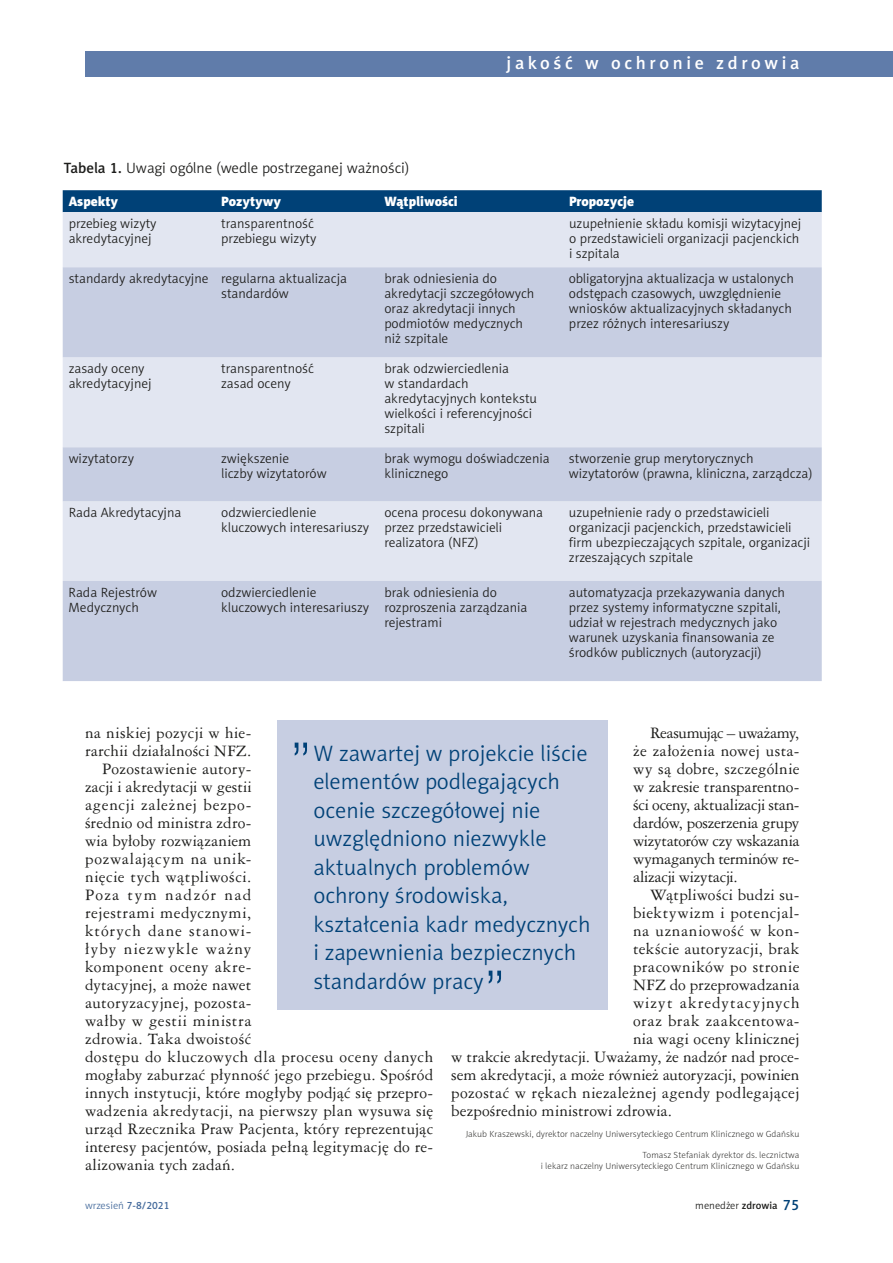
<style>
.page{position:relative;width:893px;height:1263px;background:#fff}
.page>*{position:absolute;margin:0;border:0;box-sizing:border-box;transform-origin:0 0}
.Wybicie{font:52.5px "Swis 721 Lt PL";color:#004177}
.Wybicie-2{font:22.5px/28.5px "Naomi Sans EFN Light";color:#004177}
.Belka_prawa{font:18px "Naomi Sans EFN Medium";letter-spacing:.2em;color:#fff}
.tekst{font:15px/18px "Ameri Garmnd PL";letter-spacing:.02em;color:#1d1d1b}
.tekst-2{font:15px "Ameri Garmnd PL";color:#1d1d1b}
.tekst-3{font:15px "Ameri Garmnd PL";letter-spacing:-.005em;color:#1d1d1b}
.podpis_tabela_rycina{font:15px "Naomi Sans EFN Light";color:#1d1d1b}
.tekst-4{font:15px "Ameri Garmnd PL";letter-spacing:.07em;color:#1d1d1b}
.tekst-5{font:15px "Ameri Garmnd PL";letter-spacing:.045em;color:#1d1d1b}
.tabela_rycina_tekst{font:13.5px/15px "Naomi Sans EFN Light";color:#1d1d1b}
.tabela_rycina_tekst-2{font:13.5px "Naomi Sans EFN Black";color:#fff}
.t1{font:10.5px "Naomi Sans EFN Light";color:#1d1d1b}
.t2{font:10.5px "Naomi Sans EFN Light";color:#456b9c}
.autor_gora_1{font:9px/10.5px "Naomi Sans EFN Thin";letter-spacing:.01em;color:#1d1d1b;text-align:right}
.s1{font-family:"Naomi Sans EFN Medium"}
.s2{font-family:"Naomi Sans EFN Medium";font-size:15px;color:#004177}
</style>
<div class="page">
<div style="left:63px;top:190px;width:759px;height:22px;background:#004177"></div>
<div style="left:63px;top:212px;width:759px;height:55px;background:#e2e6f1"></div>
<svg style="left:63px;top:267px;width:759px;height:414px;background:#d2d7e8"></svg>
<div style="left:277px;top:720px;width:331px;height:290px;background:#c7cee2"></div>
<div style="left:85px;top:51px;width:808px;height:26px;background:#607caa"></div>
<p class="podpis_tabela_rycina" style="left:64px;top:159px;width:347px"><span class="s1">Tabela 1.</span> Uwagi ogólne (wedle postrzeganej ważności)</p>
<p class="Belka_prawa" style="left:507px;top:52px;width:294px">jakość w ochronie zdrowia</p>
<p class="tabela_rycina_tekst-2" style="left:69px;top:193px;width:51px">Aspekty</p>
<p class="tabela_rycina_tekst-2" style="left:221px;top:193px;width:62px">Pozytywy</p>
<p class="tabela_rycina_tekst-2" style="left:384px;top:193px;width:75px">Wątpliwości</p>
<p class="tabela_rycina_tekst-2" style="left:569px;top:193px;width:67px">Propozycje</p>
<p class="tabela_rycina_tekst" style="left:69px;top:216px;width:89px">przebieg wizyty akredytacyjnej</p>
<p class="tabela_rycina_tekst" style="left:221px;top:216px;width:97px">transparentność przebiegu wizyty</p>
<p class="tabela_rycina_tekst" style="left:569px;top:216px;width:234px">uzupełnienie składu komisji wizytacyjnej o przedstawicieli organizacji pacjenckich i szpitala</p>
<p class="tabela_rycina_tekst" style="left:69px;top:271px;width:141px">standardy akredytacyjne</p>
<p class="tabela_rycina_tekst" style="left:221px;top:271px;width:127px">regularna aktualizacja standardów</p>
<p class="tabela_rycina_tekst" style="left:384px;top:271px;width:151px">brak odniesienia do akredytacji szczegółowych oraz akredytacji innych podmiotów medycznych niż szpitale</p>
<p class="tabela_rycina_tekst" style="left:569px;top:271px;width:226px">obligatoryjna aktualizacja w ustalonych odstępach czasowych, uwzględnienie wniosków aktualizacyjnych składanych przez różnych interesariuszy</p>
<p class="tabela_rycina_tekst" style="left:69px;top:361px;width:84px">zasady oceny akredytacyjnej</p>
<p class="tabela_rycina_tekst" style="left:221px;top:361px;width:94px">transparentność zasad oceny</p>
<p class="tabela_rycina_tekst" style="left:384px;top:361px;width:154px">brak odzwierciedlenia<br>w standardach akredytacyjnych kontekstu wielkości i referencyjności szpitali</p>
<p class="tabela_rycina_tekst" style="left:69px;top:451px;width:67px">wizytatorzy</p>
<p class="tabela_rycina_tekst" style="left:221px;top:451px;width:107px">zwiększenie<br>liczby wizytatorów</p>
<p class="tabela_rycina_tekst" style="left:384px;top:451px;width:167px">brak wymogu doświadczenia klinicznego</p>
<p class="tabela_rycina_tekst" style="left:569px;top:451px;width:245px">stworzenie grup merytorycznych wizytatorów (prawna, kliniczna, zarządcza)</p>
<p class="tabela_rycina_tekst" style="left:69px;top:505px;width:114px">Rada Akredytacyjna</p>
<p class="tabela_rycina_tekst" style="left:221px;top:505px;width:150px">odzwierciedlenie kluczowych interesariuszy</p>
<p class="tabela_rycina_tekst" style="left:384px;top:505px;width:160px">ocena procesu dokonywana przez przedstawicieli realizatora (NFZ)</p>
<p class="tabela_rycina_tekst" style="left:569px;top:505px;width:243px">uzupełnienie rady o przedstawicieli organizacji pacjenckich, przedstawicieli firm ubezpieczających szpitale, organizacji zrzeszających szpitale</p>
<p class="tabela_rycina_tekst" style="left:69px;top:585px;width:90px">Rada Rejestrów<br>Medycznych</p>
<p class="tabela_rycina_tekst" style="left:221px;top:585px;width:150px">odzwierciedlenie kluczowych interesariuszy</p>
<p class="tabela_rycina_tekst" style="left:384px;top:585px;width:145px">brak odniesienia do rozproszenia zarządzania rejestrami</p>
<p class="tabela_rycina_tekst" style="left:569px;top:585px;width:218px">automatyzacja przekazywania danych przez systemy informatyczne szpitali, udział w rejestrach medycznych jako warunek uzyskania finansowania ze środków publicznych (autoryzacji)</p>
<p class="tekst" style="left:85px;top:723px;width:168px">na niskiej pozycji w hie&shy;rarchii działalności NFZ.</p>
<p class="tekst" style="left:85px;top:759px;width:350px;text-indent:17px">Pozostawienie autory-<br>zacji i akredytacji w gestii<br>agencji zależnej bezpo-<br>średnio od ministra zdro-<br>wia byłoby rozwiązaniem<br>pozwalającym na unik-<br>nięcie tych wątpliwości.<br>Poza tym nadzór nad<br>rejestrami medycznymi,<br>których dane stanowi-<br>łyby niezwykle ważny<br>komponent oceny akre-<br>dytacyjnej, a może nawet<br>autoryzacyjnej, pozosta-<br>wałby w gestii ministra<br>zdrowia. Taka dwoistość<br>dostępu do kluczowych dla procesu oceny danych mogłaby zaburzać płynność jego przebiegu. Spośród innych instytucji, które mogłyby podjąć się przepro&shy;wadzenia akredytacji, na pierwszy plan wysuwa się urząd Rzecznika Praw Pacjenta, który reprezentując interesy pacjentów, posiada pełną legitymację do re&shy;alizowania tych zadań.</p>
<p class="tekst" style="left:633px;top:723px;width:168px;text-align:justify;text-indent:17px">Reasumując – uważamy, że założenia nowej usta&shy;wy są dobre, szczególnie w zakresie transparentno&shy;ści oceny, aktualizacji stan&shy;dardów, poszerzenia grupy wizytatorów czy wskazania wymaganych terminów re&shy;alizacji wizytacji.</p>
<p class="tekst" style="left:650px;top:885px;width:151px">Wątpliwości budzi su-</p>
<p class="tekst" style="left:633px;top:903px;width:168px">biektywizm i potencjal-</p>
<p class="tekst-5" style="left:633px;top:921px;width:168px">na uznaniowość w kon-</p>
<p class="tekst" style="left:633px;top:939px;width:168px">tekście autoryzacji, brak</p>
<p class="tekst" style="left:633px;top:957px;width:168px">pracowników po stronie</p>
<p class="tekst-2" style="left:633px;top:975px;width:168px">NFZ do przeprowadzania</p>
<p class="tekst-4" style="left:633px;top:993px;width:168px">wizyt akredytacyjnych</p>
<p class="tekst" style="left:633px;top:1011px;width:168px">oraz brak zaakcentowa-</p>
<p class="tekst" style="left:633px;top:1029px;width:168px">nia wagi oceny klinicznej</p>
<p class="tekst-2" style="left:451px;top:1047px;width:350px">w trakcie akredytacji. Uważamy, że nadzór nad proce-</p>
<p class="tekst-3" style="left:451px;top:1065px;width:350px">sem akredytacji, a może również autoryzacji, powinien</p>
<p class="tekst" style="left:451px;top:1083px;width:350px">pozostać w rękach niezależnej agendy podlegającej</p>
<p class="tekst" style="left:451px;top:1101px;width:222px">bezpośrednio ministrowi zdrowia.</p>
<p class="autor_gora_1" style="left:466px;top:1129px;width:335px">Jakub Kraszewski, dyrektor naczelny Uniwersyteckiego Centrum Klinicznego w Gdańsku</p>
<p class="autor_gora_1" style="left:541px;top:1150px;width:260px">Tomasz Stefaniak dyrektor ds. lecznictwa<br>i lekarz naczelny Uniwersyteckiego Centrum Klinicznego w Gdańsku</p>
<p class="Wybicie" style="left:290px;top:729px;width:24px">”</p>
<p class="Wybicie-2" style="left:313px;top:739px;width:278px">W zawartej w projekcie liście elementów podlegających ocenie szczegółowej nie uwzględniono niezwykle aktualnych problemów ochrony środowiska, kształcenia kadr medycznych i zapewnienia bezpiecznych standardów pracy</p>
<p class="Wybicie" style="left:484px;top:957px;width:24px">”</p>
<p class="t2" style="left:85px;top:1199px;width:86px">wrzesień <span class="s1">7-8/2021</span></p>
<p class="t1" style="left:695px;top:1199px;width:106px">menedżer <span class="s1">zdrowia</span> <span class="s2">75</span></p>
</div>
